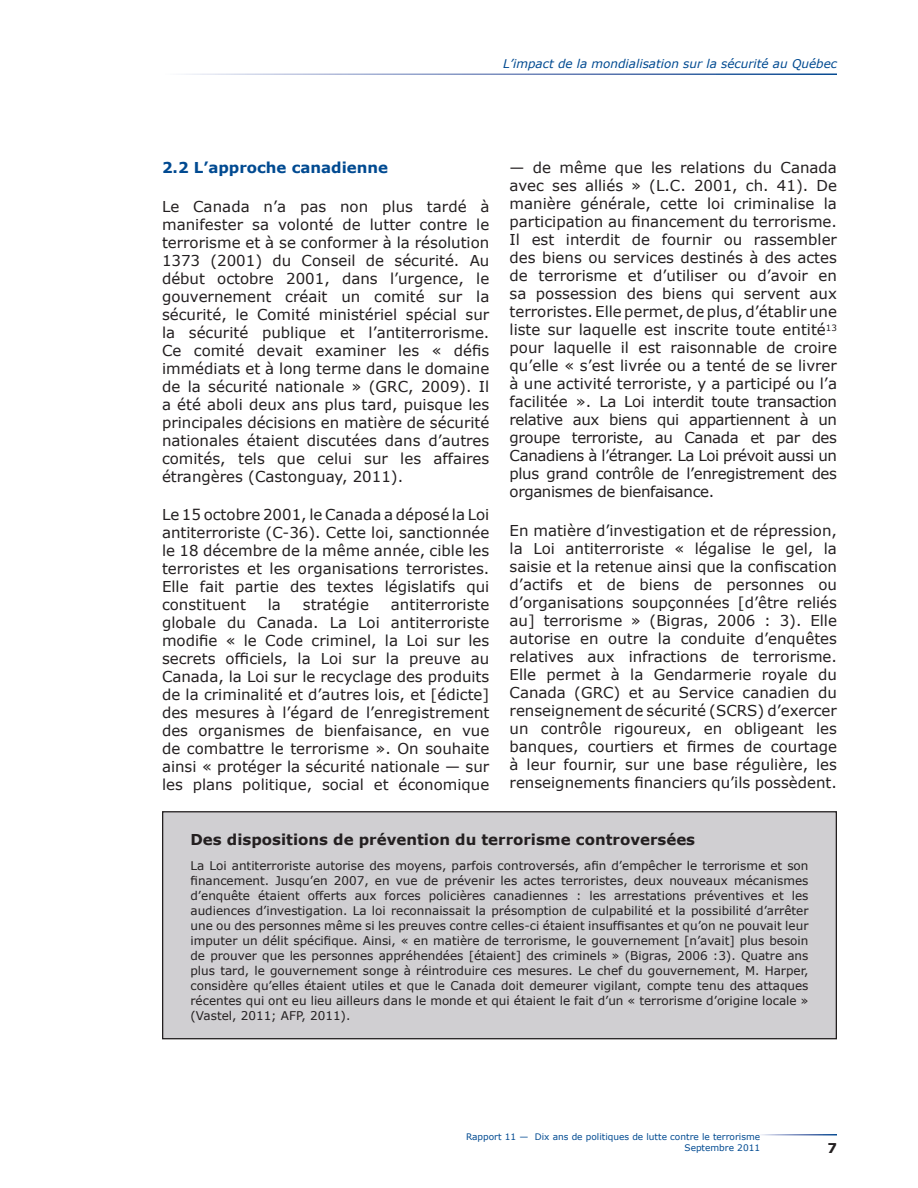
<style>
.page{position:relative;width:918px;height:1188px;background:#fff}
.page>*{position:absolute;margin:0;border:0;box-sizing:border-box;transform-origin:0 0}
.t1{font:15px/18px "Verdana";color:#231f20;text-align:justify}
.t2{font:700 15px "Verdana";color:#231f20}
.Ss-t_1_1{font:700 15px "Verdana";color:#014a91}
.t3{font:700 13.5px "Verdana";color:#231f20}
.t4{font:12px/15px "Verdana";color:#231f20;text-align:justify}
.t5{font:italic 12px "Verdana";color:#014a91}
.t6{font:9px/10.8px "Verdana";color:#014a91;text-align:right}
</style>
<div class="page">
<div style="left:163px;top:812px;width:673px;height:227px;background:#d0cfd2"></div>
<div style="left:162px;top:811px;width:675px;height:228px;border:1px solid #231f20"></div>
<p class="t5" style="left:503px;top:55px;width:335px">L’impact de la mondialisation sur la sécurité au Québec</p>
<p class="Ss-t_1_1" style="left:162px;top:157px;width:228px">2.2 L’approche canadienne</p>
<p class="t1" style="left:162px;top:197px;width:329px">Le Canada n’a pas non plus tardé à manifester sa volonté de lutter contre le terrorisme et à se conformer à la résolution 1373 (2001) du Conseil de sécurité. Au début octobre 2001, dans l’urgence, le gouvernement créait un comité sur la sécurité, le Comité ministériel spécial sur la sécurité publique et l’antiterrorisme.<br>Ce comité devait examiner les « défis immédiats et à long terme dans le domaine de la sécurité nationale » (GRC, 2009). Il a été aboli deux ans plus tard, puisque les principales décisions en matière de sécurité nationales étaient discutées dans d’autres comités, tels que celui sur les affaires étrangères (Castonguay, 2011).</p>
<p class="t1" style="left:162px;top:505px;width:329px">Le 15 octobre 2001, le Canada a déposé la Loi antiterroriste (C-36). Cette loi, sanctionnée le 18 décembre de la même année, cible les terroristes et les organisations terroristes.<br>Elle fait partie des textes législatifs qui constituent</p>
<p class="t1" style="left:268px;top:595px;width:15px">la</p>
<p class="t1" style="left:303px;top:595px;width:68px">stratégie</p>
<p class="t1" style="left:162px;top:595px;width:329px;text-indent:229px">antiterroriste globale du Canada. La Loi antiterroriste modifie « le Code criminel, la Loi sur les secrets officiels, la Loi sur la preuve au Canada, la Loi sur le recyclage des produits de la criminalité et d’autres lois, et [édicte] des mesures à l’égard de l’enregistrement des organismes de bienfaisance, en vue de combattre le terrorisme ». On souhaite ainsi « protéger la sécurité nationale — sur les plans politique, social et économique</p>
<p class="t1" style="left:510px;top:159px;width:329px">— de même que les relations du Canada avec ses alliés » (L.C. 2001, ch. 41). De manière générale, cette loi criminalise la participation au financement du terrorisme.<br>Il est interdit de fournir ou rassembler des biens ou services destinés à des actes de terrorisme et d’utiliser ou d’avoir en sa possession des biens qui servent aux terroristes. Elle permet, de plus, d’établir une liste sur laquelle est inscrite toute entité<sup>13 </sup>pour laquelle il est raisonnable de croire qu’elle « s’est livrée ou a tenté de se livrer à une activité terroriste, y a participé ou l’a facilitée ». La Loi interdit toute transaction relative aux biens qui appartiennent à un groupe terroriste, au Canada et par des Canadiens à l’étranger. La Loi prévoit aussi un plus grand contrôle de l’enregistrement des organismes de bienfaisance.</p>
<p class="t1" style="left:510px;top:521px;width:329px">En matière d’investigation et de répression, la Loi antiterroriste « légalise le gel, la saisie et la retenue ainsi que la confiscation d’actifs et de biens de personnes ou d’organisations soupçonnées [d’être reliés au] terrorisme » (Bigras, 2006 : 3). Elle autorise en outre la conduite d’enquêtes relatives aux infractions de terrorisme.<br>Elle permet à la Gendarmerie royale du Canada (GRC) et au Service canadien du renseignement de sécurité (SCRS) d’exercer un contrôle rigoureux, en obligeant les banques, courtiers et firmes de courtage à leur fournir, sur une base régulière, les renseignements financiers qu’ils possèdent.</p>
<p class="t2" style="left:190px;top:829px;width:506px">Des dispositions de prévention du terrorisme controversées</p>
<p class="t4" style="left:190px;top:858px;width:620px">La Loi antiterroriste autorise des moyens, parfois controversés, afin d’empêcher le terrorisme et son financement. Jusqu’en 2007, en vue de prévenir les actes terroristes, deux nouveaux mécanismes d’enquête étaient offerts aux forces policières canadiennes : les arrestations préventives et les audiences d’investigation. La loi reconnaissait la présomption de culpabilité et la possibilité d’arrêter une ou des personnes même si les preuves contre celles-ci étaient insuffisantes et qu’on ne pouvait leur imputer un délit spécifique. Ainsi, « en matière de terrorisme, le gouvernement [n’avait] plus besoin de prouver que les personnes appréhendées [étaient] des criminels » (Bigras, 2006 :3). Quatre ans plus tard, le gouvernement songe à réintroduire ces mesures. Le chef du gouvernement, M. Harper, considère qu’elles étaient utiles et que le Canada doit demeurer vigilant, compte tenu des attaques récentes qui ont eu lieu ailleurs dans le monde et qui étaient le fait d’un « terrorisme d’origine locale » (Vastel, 2011; AFP, 2011).</p>
<p class="t6" style="left:466px;top:1131px;width:296px">Rapport 11 — Dix ans de politiques de lutte contre le terrorisme<br>Septembre 2011</p>
<p class="t3" style="left:827px;top:1138px;width:11px">7</p>
</div>
